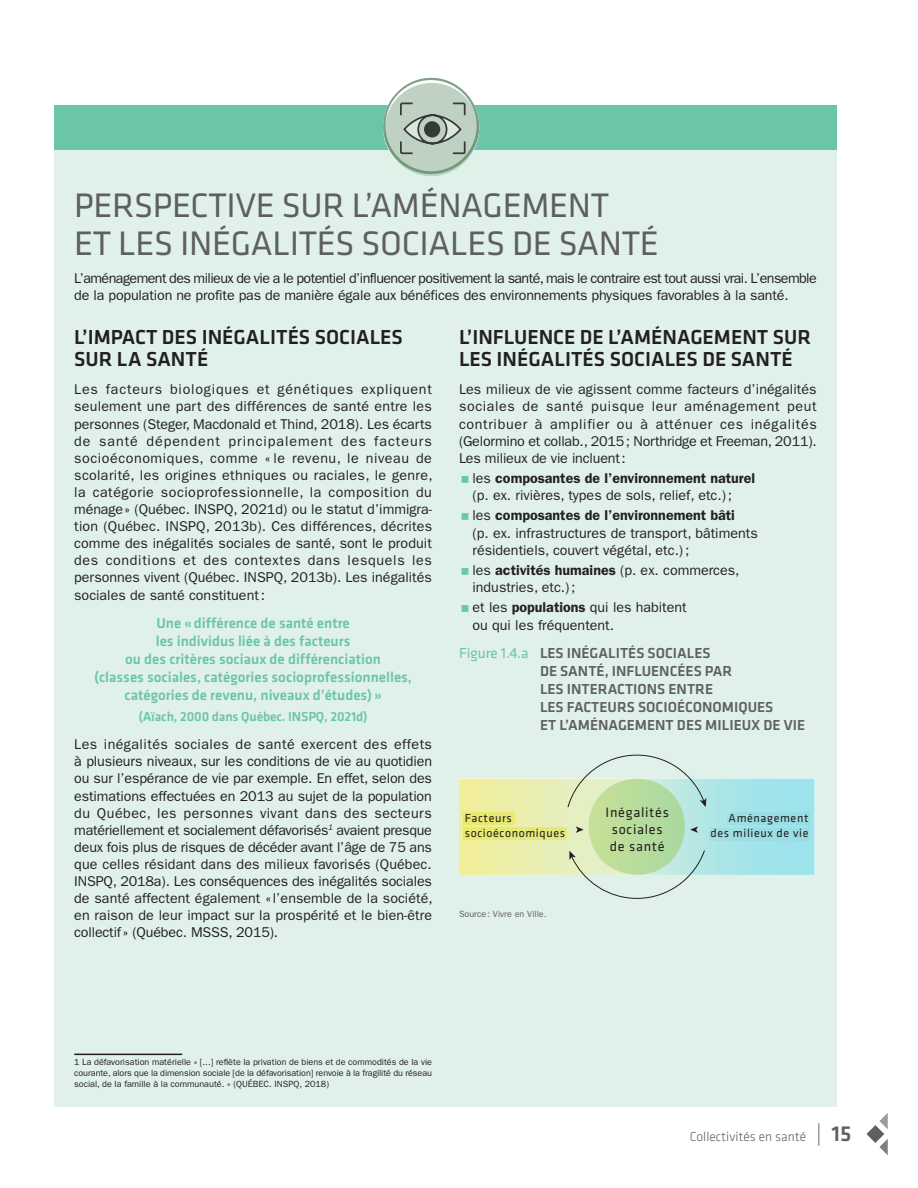
<style>
.page{position:relative;width:918px;height:1188px;background:#fff}
.page>*{position:absolute;margin:0;border:0;box-sizing:border-box;transform-origin:0 0}
.t1{font:35.25px/37.5px "Klavika Basic";letter-spacing:-.01em;color:#5f5f62}
.t2{font:500 21px/22.5px "Klavika Basic";color:#231f20}
.t3{font:500 15px/18px "Klavika Basic";color:#6bc5a8;text-align:center}
.t4{font:500 15px/18px "Klavika Basic";color:#5f5f62}
.t5{font:14.25px/17.1px "Franklin Gothic LT Pro";letter-spacing:-.01em;color:#231f20;text-align:justify}
.t6{font:14.25px/17.1px "Franklin Gothic LT Pro";letter-spacing:-.04em;color:#231f20}
.t7{font:14.25px "Franklin Gothic LT Pro Dm";color:#231f20}
.t8{font:14.1px/17px "Klavika Basic";letter-spacing:.05em;color:#231f20;text-align:center}
.t9{font:500 13.5px "Klavika Basic";letter-spacing:-.01em;color:#6bc5a8}
.t10{font:300 13.5px "Klavika Basic";color:#5f5f62}
.t11{font:12px/14.4px "Klavika Basic";letter-spacing:.05em;color:#231f20}
.t12{font:9px/10.8px "Franklin Gothic LT Pro";color:#231f20;text-align:justify}
.t13{font:9px "Franklin Gothic LT Pro";color:#5f5f62}
.s1{font-family:"Franklin Gothic LT Pro"}
.s2{font-family:"Franklin Gothic LT Pro Dm"}
.s3{font-weight:400;color:#6bc5a8}
.s4{font-size:22.5px}
.s5{font-weight:500;font-size:22.5px}
</style>
<div class="page">
<svg style="left:866px;top:1113px;width:22px;height:42px"></svg>
<div style="left:54px;top:150px;width:783px;height:957px;background:#e0f1ea"></div>
<hr style="left:74px;top:1054px;width:108px;height:1px;background:#231f20">
<svg style="left:459px;top:754px;width:355px;height:145px"></svg>
<div style="left:727px;top:812px;width:82px;height:13px;background:#9adde5"></div>
<div style="left:709px;top:828px;width:100px;height:12px;background:#9bdde5"></div>
<div style="left:54px;top:105px;width:783px;height:45px;background:#6bc5a8"></div>
<svg style="left:383px;top:78px;width:96px;height:96px"></svg>
<h1 class="t1" style="left:74px;top:186px;width:586px">PERSPECTIVE SUR L’AMÉNAGEMENT<br>ET LES INÉGALITÉS SOCIALES DE SANTÉ</h1>
<p class="t6" style="left:74px;top:269px;width:744px">L’aménagement des milieux de vie a le potentiel d’influencer positivement la santé, mais le contraire est tout aussi vrai. L’ensemble de la population ne profite pas de manière égale aux bénéfices des environnements physiques favorables à la santé.</p>
<h2 class="t2" style="left:74px;top:325px;width:330px">L’IMPACT DES INÉGALITÉS SOCIALES<br>SUR LA SANTÉ</h2>
<p class="t5" style="left:74px;top:381px;width:360px">Les facteurs biologiques et génétiques expliquent seulement une part des différences de santé entre les personnes (Steger, Macdonald et Thind, 2018). Les écarts de santé dépendent principalement des facteurs socioéconomiques, comme « le revenu, le niveau de scolarité, les origines ethniques ou raciales, le genre, la catégorie socioprofessionnelle, la composition du ménage» (Québec. INSPQ, 2021d) ou le statut d’immigra&shy;tion (Québec. INSPQ, 2013b). Ces différences, décrites comme des inégalités sociales de santé, sont le produit des conditions et des contextes dans lesquels les personnes vivent (Québec. INSPQ, 2013b). Les inégalités sociales de santé constituent:</p>
<p class="t3" style="left:94px;top:614px;width:319px">Une «différence de santé entre<br>les individus liée à des facteurs<br>ou des critères sociaux de différenciation<br>(classes sociales, catégories socioprofessionnelles, catégories de revenu, niveaux d’études)»</p>
<p class="t9" style="left:138px;top:708px;width:231px">(Aïach, 2000 dans Québec. INSPQ, 2021d)</p>
<p class="t5" style="left:74px;top:736px;width:360px">Les inégalités sociales de santé exercent des effets à plusieurs niveaux, sur les conditions de vie au quotidien ou sur l’espérance de vie par exemple. En effet, selon des estimations effectuées en 2013 au sujet de la population du Québec, les personnes vivant dans des secteurs matériellement et socialement défavorisés<sup>1</sup> avaient presque deux fois plus de risques de décéder avant l’âge de 75 ans que celles résidant dans des milieux favorisés (Québec.<br>INSPQ, 2018a). Les conséquences des inégalités sociales de santé affectent également « l’ensemble de la société, en raison de leur impact sur la prospérité et le bien-être collectif » (Québec. MSSS, 2015).</p>
<h2 class="t2" style="left:459px;top:325px;width:354px">L’INFLUENCE DE L’AMÉNAGEMENT SUR<br>LES INÉGALITÉS SOCIALES DE SANTÉ</h2>
<p class="t5" style="left:459px;top:381px;width:359px">Les milieux de vie agissent comme facteurs d’inégalités sociales de santé puisque leur aménagement peut contribuer à amplifier ou à atténuer ces inégalités (Gelormino et collab., 2015; Northridge et Freeman, 2011).<br>Les milieux de vie incluent:</p>
<p class="t7" style="left:472px;top:470px;width:284px"><span class="s1">les</span> composantes de l’environnement naturel</p>
<p class="t5" style="left:472px;top:487px;width:261px">(p. ex. rivières, types de sols, relief, etc.);</p>
<p class="t7" style="left:472px;top:507px;width:264px"><span class="s1">les</span> composantes de l’environnement bâti</p>
<p class="t5" style="left:472px;top:524px;width:287px">(p. ex. infrastructures de transport, bâtiments résidentiels, couvert végétal, etc.);</p>
<p class="t5" style="left:472px;top:562px;width:269px">les <span class="s2">activités humaines</span> (p. ex. commerces, industries, etc.);</p>
<p class="t5" style="left:472px;top:599px;width:216px">et les <span class="s2">populations</span> qui les habitent ou qui les fréquentent.</p>
<p class="t4" style="left:540px;top:644px;width:267px;text-indent:-81px"><span class="s3">Figure 1.4.a</span> LES INÉGALITÉS SOCIALES<br>DE SANTÉ, INFLUENCÉES PAR<br>LES INTERACTIONS ENTRE<br>LES FACTEURS SOCIOÉCONOMIQUES<br>ET L’AMÉNAGEMENT DES MILIEUX DE VIE</p>
<p class="t11" style="left:465px;top:811px;width:102px">Facteurs socioéconomiques</p>
<p class="t8" style="left:606px;top:804px;width:65px">Inégalités sociales de santé</p>
<p class="t11" style="left:711px;top:811px;width:99px;text-align:right">Aménagement des milieux de vie</p>
<p class="t13" style="left:459px;top:909px;width:89px">Source: Vivre en Ville.</p>
<p class="t12" style="left:74px;top:1057px;width:359px">1 La défavorisation matérielle « [...] reflète la privation de biens et de commodités de la vie courante, alors que la dimension sociale [de la défavorisation] renvoie à la fragilité du réseau social, de la famille à la communauté. » (QUÉBEC. INSPQ, 2018)</p>
<p class="t10" style="left:690px;top:1129px;width:163px">Collectivités en santé <span class="s4">|</span> <span class="s5">15</span></p>
</div>
